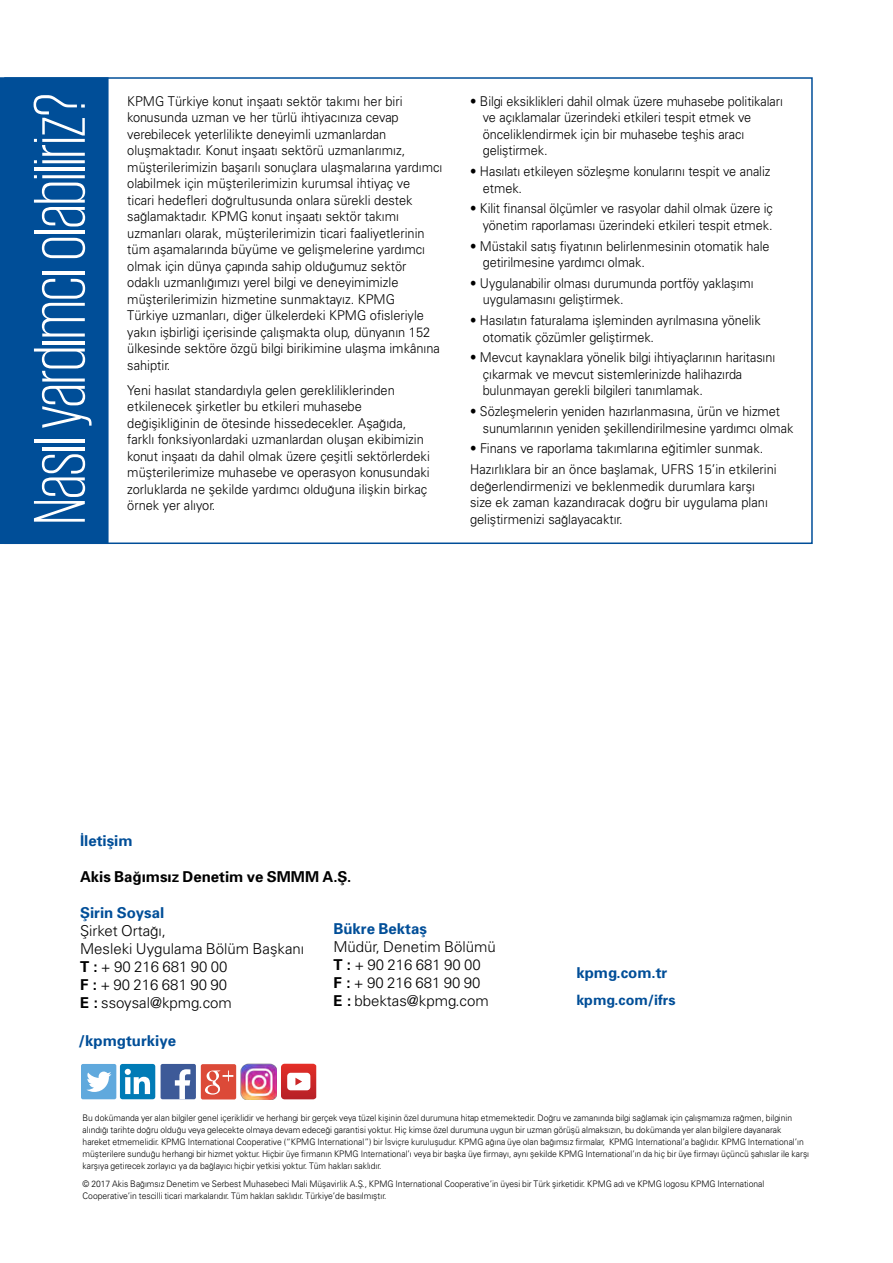
<style>
.page{position:relative;width:893px;height:1263px;background:#fff}
.page>*{position:absolute;margin:0;border:0;box-sizing:border-box;transform-origin:0 0}
.t1{font:300 75px "KPMG";color:#fff}
.t2{font:15px/18px "Univers Light Tr";color:#000}
.t3{font:15px "Univers Bold Tr";color:#004e98}
.t4{font:15px "Univers Bold Tr";color:#000}
.t5{font:14.25px "Univers Bold Tr";color:#004e98}
.t6{font:13.5px/16.5px "Univers Light Tr";color:#000;scale:.95 1}
.t7{font:13.5px/16.5px "Univers Light Tr";color:#000;scale:.94 1}
.t8{font:9px/12px "Univers Light Tr";color:#000;scale:.95 1}
.s1{font-family:"Univers Bold Tr"}
</style>
<div class="page">
<div style="left:0;top:77px;width:109px;height:467px;background:#004e98"></div>
<div style="left:4px;top:77px;width:809px;height:467px;border:2px solid #004e98"></div>
<div style="left:120px;top:1064px;width:35px;height:35px;background:#007bb6;border-radius:3px"></div>
<svg style="left:125px;top:1069px;width:25px;height:25px"></svg>
<div style="left:161px;top:1064px;width:35px;height:35px;background:#3d5a98;border-radius:2px"></div>
<svg style="left:175px;top:1069px;width:15px;height:30px"></svg>
<div style="left:201px;top:1064px;width:35px;height:35px;background:#dc4a38;border-radius:2px"></div>
<svg style="left:205px;top:1070px;width:28px;height:24px"></svg>
<svg style="left:281px;top:1064px;width:35px;height:35px"></svg>
<div style="left:81px;top:1064px;width:35px;height:35px;background:#60a9dd;border-radius:2px"></div>
<svg style="left:86px;top:1071px;width:25px;height:21px"></svg>
<img style="left:241px;top:1064px;width:36px;height:36px">
<h1 class="t1" style="left:24px;top:524px;width:432px;rotate:-90deg">Nasıl yardımcı olabiliriz?</h1>
<p class="t6" style="left:127px;top:92px;width:333px">KPMG Türkiye konut inşaatı sektör takımı her biri konusunda uzman ve her türlü ihtiyacınıza cevap verebilecek yeterlilikte deneyimli uzmanlardan oluşmaktadır. Konut inşaatı sektörü uzmanlarımız, müşterilerimizin başarılı sonuçlara ulaşmalarına yardımcı olabilmek için müşterilerimizin kurumsal ihtiyaç ve<br>ticari hedefleri doğrultusunda onlara sürekli destek sağlamaktadır. KPMG konut inşaatı sektör takımı uzmanları olarak, müşterilerimizin ticari faaliyetlerinin tüm aşamalarında büyüme ve gelişmelerine yardımcı olmak için dünya çapında sahip olduğumuz sektör odaklı uzmanlığımızı yerel bilgi ve deneyimimizle müşterilerimizin hizmetine sunmaktayız. KPMG<br>Türkiye uzmanları, diğer ülkelerdeki KPMG ofisleriyle yakın işbirliği içerisinde çalışmakta olup, dünyanın 152 ülkesinde sektöre özgü bilgi birikimine ulaşma imkânına sahiptir.</p>
<p class="t6" style="left:127px;top:381px;width:320px">Yeni hasılat standardıyla gelen gerekliliklerinden etkilenecek şirketler bu etkileri muhasebe değişikliğinin de ötesinde hissedecekler. Aşağıda, farklı fonksiyonlardaki uzmanlardan oluşan ekibimizin konut inşaatı da dahil olmak üzere çeşitli sektörlerdeki müşterilerimize muhasebe ve operasyon konusundaki zorluklarda ne şekilde yardımcı olduğuna ilişkin birkaç örnek yer alıyor.</p>
<p class="t7" style="left:483px;top:92px;width:321px;text-indent:-13px">• Bilgi eksiklikleri dahil olmak üzere muhasebe politikaları ve açıklamalar üzerindeki etkileri tespit etmek ve önceliklendirmek için bir muhasebe teşhis aracı geliştirmek.</p>
<p class="t7" style="left:483px;top:163px;width:307px;text-indent:-13px">• Hasılatı etkileyen sözleşme konularını tespit ve analiz etmek.</p>
<p class="t7" style="left:470px;top:200px;width:323px;text-align:right">• Kilit finansal ölçümler ve rasyolar dahil olmak üzere iç yönetim raporlaması üzerindeki etkileri tespit etmek.</p>
<p class="t7" style="left:483px;top:237px;width:306px;text-indent:-13px">• Müstakil satış fiyatının belirlenmesinin otomatik hale getirilmesine yardımcı olmak.</p>
<p class="t7" style="left:483px;top:274px;width:289px;text-indent:-13px">• Uygulanabilir olması durumunda portföy yaklaşımı uygulamasını geliştirmek.</p>
<p class="t7" style="left:483px;top:312px;width:297px;text-indent:-13px">• Hasılatın faturalama işleminden ayrılmasına yönelik otomatik çözümler geliştirmek.</p>
<p class="t7" style="left:483px;top:349px;width:312px;text-indent:-13px">• Mevcut kaynaklara yönelik bilgi ihtiyaçlarının haritasını çıkarmak ve mevcut sistemlerinizde halihazırda bulunmayan gerekli bilgileri tanımlamak.</p>
<p class="t7" style="left:483px;top:403px;width:332px;text-indent:-13px">• Sözleşmelerin yeniden hazırlanmasına, ürün ve hizmet sunumlarının yeniden şekillendirilmesine yardımcı olmak</p>
<p class="t6" style="left:470px;top:438px;width:324px;line-height:20.7px">• Finans ve raporlama takımlarına eğitimler sunmak.<br>Hazırlıklara bir an önce başlamak, UFRS 15’in etkilerini</p>
<p class="t6" style="left:470px;top:477px;width:315px">değerlendirmenizi ve beklenmedik durumlara karşı size ek zaman kazandıracak doğru bir uygulama planı geliştirmenizi sağlayacaktır.</p>
<p class="t3" style="left:80px;top:830px;width:54px">İletişim</p>
<p class="t4" style="left:80px;top:866px;width:273px">Akis Bağımsız Denetim ve SMMM A.Ş.</p>
<p class="t3" style="left:80px;top:902px;width:86px">Şirin Soysal</p>
<p class="t2" style="left:80px;top:921px;width:226px">Şirket Ortağı,<br>Mesleki Uygulama Bölüm Başkanı<br><span class="s1">T :</span> + 90 216 681 90 00<br><span class="s1">F :</span> + 90 216 681 90 90<br><span class="s1">E :</span> ssoysal@kpmg.com</p>
<p class="t3" style="left:333px;top:919px;width:95px">Bükre Bektaş</p>
<p class="t2" style="left:333px;top:937px;width:164px">Müdür, Denetim Bölümü<br><span class="s1">T :</span> + 90 216 681 90 00<br><span class="s1">F :</span> + 90 216 681 90 90<br><span class="s1">E :</span> bbektas@kpmg.com</p>
<p class="t3" style="left:79px;top:1031px;width:99px">/kpmgturkiye</p>
<p class="t3" style="left:576px;top:963px;width:93px">kpmg.com.tr</p>
<p class="t5" style="left:576px;top:990px;width:101px">kpmg.com/ifrs</p>
<p class="t8" style="left:83px;top:1111px;width:766px">Bu dokümanda yer alan bilgiler genel içeriklidir ve herhangi bir gerçek veya tüzel kişinin özel durumuna hitap etmemektedir. Doğru ve zamanında bilgi sağlamak için çalışmamıza rağmen, bilginin alındığı tarihte doğru olduğu veya gelecekte olmaya devam edeceği garantisi yoktur. Hiç kimse özel durumuna uygun bir uzman görüşü almaksızın, bu dokümanda yer alan bilgilere dayanarak hareket etmemelidir. KPMG International Cooperative (“KPMG International”) bir İsviçre kuruluşudur. KPMG ağına üye olan bağımsız firmalar, KPMG International’a bağlıdır. KPMG International’ın müşterilere sunduğu herhangi bir hizmet yoktur. Hiçbir üye firmanın KPMG International’ı veya bir başka üye firmayı, aynı şekilde KPMG International’ın da hiç bir üye firmayı üçüncü şahıslar ile karşı karşıya getirecek zorlayıcı ya da bağlayıcı hiçbir yetkisi yoktur. Tüm hakları saklıdır.</p>
<p class="t8" style="left:83px;top:1177px;width:719px">© 2017 Akis Bağımsız Denetim ve Serbest Muhasebeci Mali Müşavirlik A.Ş., KPMG International Cooperative’in üyesi bir Türk şirketidir. KPMG adı ve KPMG logosu KPMG International<br>Cooperative’in tescilli ticari markalarıdır. Tüm hakları saklıdır. Türkiye’de basılmıştır.</p>
</div>
